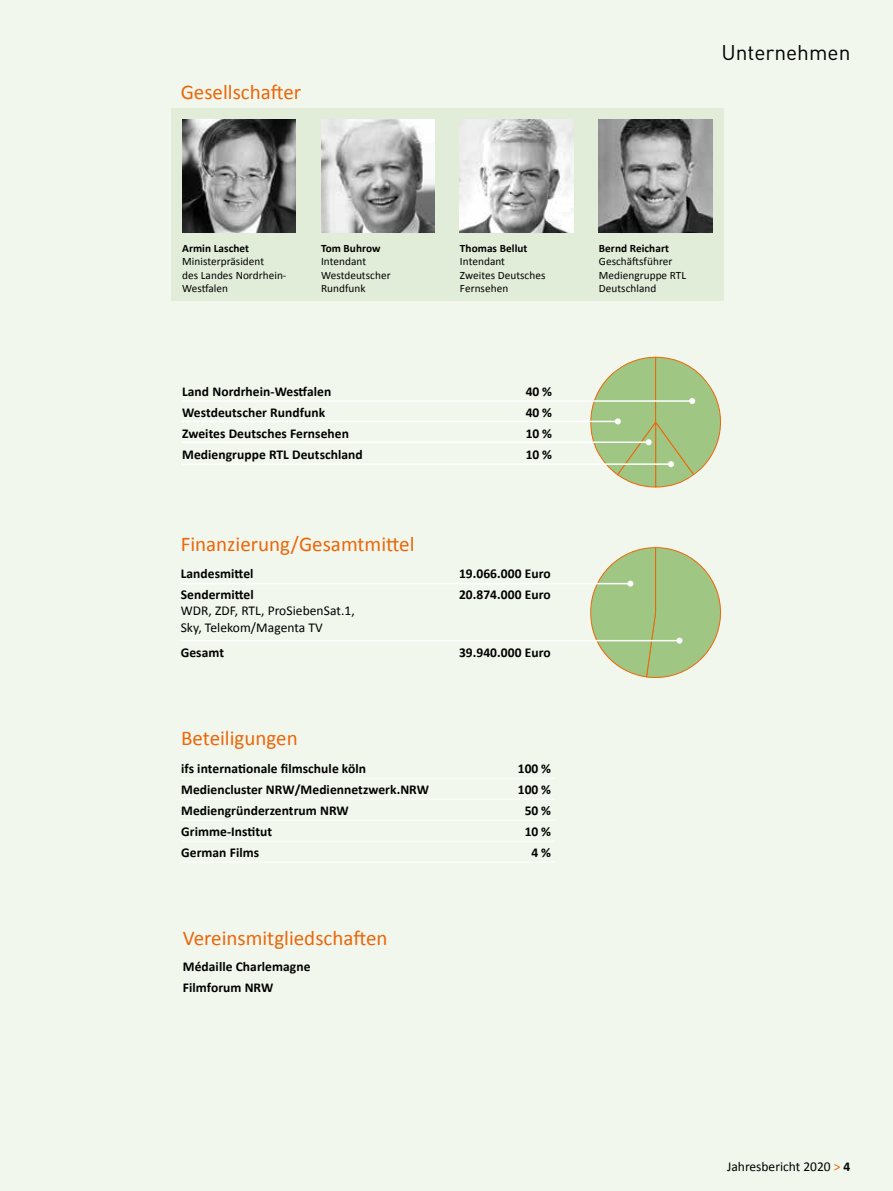
<style>
.page{position:relative;width:893px;height:1191px;background:#f1f7ed}
.page>*{position:absolute;margin:0;border:0;box-sizing:border-box;transform-origin:0 0}
.t1{font:21px "Calibri";color:#ec6608}
.t2{font:21px "DIN";color:#000}
.t3{font:700 13.5px/21px "Calibri";letter-spacing:.005em;color:#000}
.t4{font:13.5px/16.5px "Calibri";letter-spacing:.005em;color:#000}
.t5{font:11.25px/13.5px "Calibri";letter-spacing:.005em;color:#000}
.t6{font:700 11.25px "Calibri";letter-spacing:.005em;color:#000}
.s1{color:#ec6608}
.s2{font-weight:700}
</style>
<div class="page">
<div style="left:171px;top:108px;width:553px;height:192px;background:#e2edd9"></div>
<img style="left:182px;top:119px;width:114px;height:113px">
<img style="left:321px;top:119px;width:113px;height:113px">
<img style="left:460px;top:119px;width:113px;height:113px">
<img style="left:599px;top:119px;width:113px;height:113px">
<hr style="left:181px;top:778px;width:374px;height:1px;background:#fff">
<hr style="left:181px;top:799px;width:374px;height:1px;background:#fff">
<hr style="left:181px;top:820px;width:374px;height:1px;background:#fff">
<hr style="left:181px;top:841px;width:374px;height:1px;background:#fff">
<hr style="left:181px;top:862px;width:374px;height:1px;background:#fff">
<hr style="left:182px;top:421px;width:436px;height:1px;background:#fff">
<hr style="left:182px;top:441px;width:467px;height:2px;background:#fff">
<hr style="left:182px;top:463px;width:489px;height:2px;background:#fff">
<hr style="left:182px;top:400px;width:510px;height:2px;background:#fff">
<svg style="left:590px;top:356px;width:131px;height:132px"></svg>
<hr style="left:181px;top:583px;width:449px;height:1px;background:#fff">
<hr style="left:181px;top:640px;width:498px;height:1px;background:#fff">
<svg style="left:590px;top:547px;width:131px;height:131px"></svg>
<h1 class="t1" style="left:181px;top:78px;width:122px">Gesellschafter</h1>
<h1 class="t2" style="left:721px;top:39px;width:131px">Unternehmen</h1>
<p class="t6" style="left:182px;top:241px;width:69px">Armin Laschet</p>
<p class="t5" style="left:182px;top:255px;width:106px">Ministerpräsident<br>des Landes Nordrhein-<br>Westfalen</p>
<p class="t6" style="left:321px;top:241px;width:61px">Tom Buhrow</p>
<p class="t5" style="left:321px;top:255px;width:71px">Intendant<br>Westdeutscher<br>Rundfunk</p>
<p class="t6" style="left:460px;top:241px;width:69px">Thomas Bellut</p>
<p class="t5" style="left:460px;top:255px;width:87px">Intendant<br>Zweites Deutsches<br>Fernsehen</p>
<p class="t3" style="left:182px;top:381px;width:151px">Land Nordrhein-Westfalen</p>
<p class="t3" style="left:526px;top:381px;width:28px">40 %</p>
<p class="t3" style="left:182px;top:402px;width:145px">Westdeutscher Rundfunk</p>
<p class="t3" style="left:526px;top:402px;width:28px">40 %</p>
<p class="t3" style="left:182px;top:423px;width:168px">Zweites Deutsches Fernsehen</p>
<p class="t3" style="left:526px;top:423px;width:28px">10 %</p>
<p class="t3" style="left:182px;top:444px;width:182px">Mediengruppe RTL Deutschland</p>
<p class="t3" style="left:526px;top:444px;width:28px">10 %</p>
<h1 class="t1" style="left:181px;top:530px;width:235px">Finanzierung/Gesamtmittel</h1>
<p class="t3" style="left:181px;top:563px;width:74px">Landesmittel</p>
<p class="t3" style="left:459px;top:563px;width:93px">19.066.000 Euro</p>
<p class="t3" style="left:181px;top:584px;width:75px">Sendermittel</p>
<p class="t3" style="left:459px;top:584px;width:93px">20.874.000 Euro</p>
<p class="t4" style="left:181px;top:603px;width:176px">WDR, ZDF, RTL, ProSiebenSat.1,<br>Sky, Telekom/Magenta TV</p>
<p class="t3" style="left:181px;top:642px;width:45px">Gesamt</p>
<p class="t3" style="left:459px;top:642px;width:93px">39.940.000 Euro</p>
<h1 class="t1" style="left:181px;top:725px;width:118px">Beteiligungen</h1>
<p class="t3" style="left:181px;top:757px;width:186px">ifs internationale filmschule köln</p>
<p class="t3" style="left:518px;top:757px;width:35px">100 %</p>
<p class="t3" style="left:181px;top:778px;width:249px">Mediencluster NRW/Mediennetzwerk.NRW</p>
<p class="t3" style="left:518px;top:778px;width:35px">100 %</p>
<p class="t3" style="left:181px;top:799px;width:169px">Mediengründerzentrum NRW</p>
<p class="t3" style="left:525px;top:799px;width:28px">50 %</p>
<p class="t3" style="left:181px;top:820px;width:93px">Grimme-Institut</p>
<p class="t3" style="left:525px;top:820px;width:28px">10 %</p>
<p class="t3" style="left:181px;top:841px;width:80px">German Films</p>
<p class="t3" style="left:532px;top:841px;width:21px">4 %</p>
<h1 class="t1" style="left:183px;top:925px;width:206px">Vereinsmitgliedschaften</h1>
<p class="t3" style="left:183px;top:956px;width:129px">Médaille Charlemagne<br>Filmforum NRW</p>
<p class="t6" style="left:599px;top:241px;width:72px">Bernd Reichart</p>
<p class="t5" style="left:599px;top:255px;width:89px">Geschäftsführer<br>Mediengruppe RTL<br>Deutschland</p>
<p class="t4" style="left:727px;top:1158px;width:125px">Jahresbericht 2020 <span class="s1">&gt;</span> <span class="s2">4</span></p>
</div>
